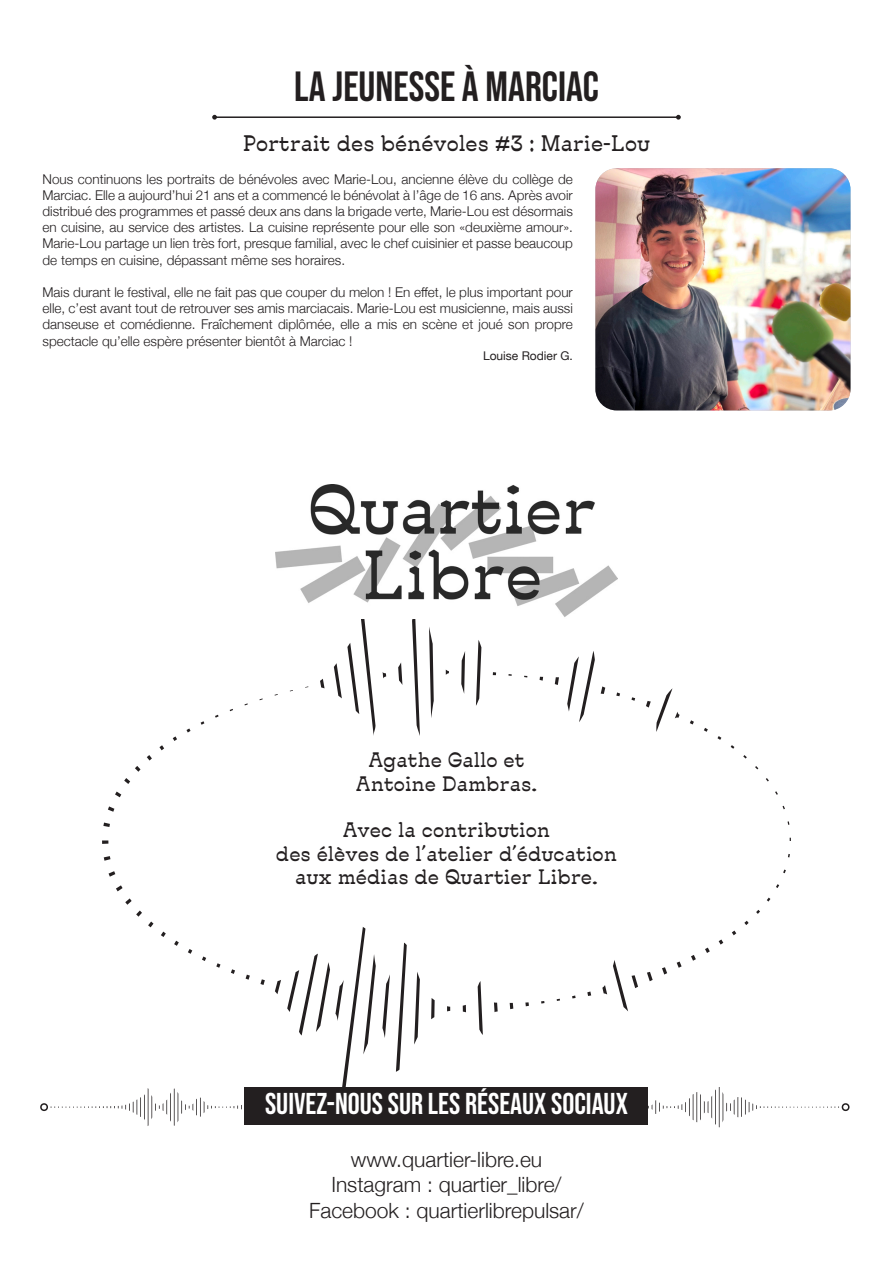
<style>
.page{position:relative;width:893px;height:1263px;background:#fff}
.page>*{position:absolute;margin:0;border:0;box-sizing:border-box;transform-origin:0 0}
.Gros_Titre__Front_Page__-QL{font:42px "Bebas Neue";color:#231f20}
.Gros_Titre__Front_Page__-QL-2{font:30px "Bebas Neue";color:#fff}
.Petit_Text_-QL{font:300 21px "Helvetica Neue";color:#231f20}
.Chapo_-QL{font:600 21px "Euripides";color:#231f20}
.Petit_Text_-QL-2{font:600 19.5px "Euripides";color:#231f20}
.Texte_-QL{font:300 13.5px/16.2px "Helvetica Neue";color:#231f20;text-align:justify}
.Crédits{font:12px "Helvetica Neue";color:#231f20}
</style>
<div class="page">
<svg style="left:102px;top:840px;width:6px;height:4px"></svg>
<svg style="left:104px;top:856px;width:6px;height:5px"></svg>
<svg style="left:109px;top:871px;width:6px;height:6px"></svg>
<svg style="left:116px;top:885px;width:7px;height:6px"></svg>
<svg style="left:717px;top:736px;width:4px;height:4px"></svg>
<svg style="left:704px;top:728px;width:4px;height:4px"></svg>
<svg style="left:690px;top:720px;width:4px;height:4px"></svg>
<svg style="left:646px;top:688px;width:34px;height:44px"></svg>
<svg style="left:631px;top:697px;width:4px;height:4px"></svg>
<svg style="left:616px;top:692px;width:4px;height:4px"></svg>
<svg style="left:601px;top:686px;width:4px;height:8px"></svg>
<svg style="left:567px;top:651px;width:28px;height:71px"></svg>
<svg style="left:555px;top:677px;width:4px;height:8px"></svg>
<svg style="left:540px;top:677px;width:3px;height:4px"></svg>
<svg style="left:476px;top:640px;width:5px;height:66px"></svg>
<svg style="left:461px;top:651px;width:4px;height:43px"></svg>
<svg style="left:446px;top:670px;width:3px;height:5px"></svg>
<svg style="left:429px;top:627px;width:5px;height:91px"></svg>
<svg style="left:412px;top:619px;width:8px;height:117px"></svg>
<svg style="left:398px;top:662px;width:4px;height:22px"></svg>
<svg style="left:320px;top:679px;width:5px;height:9px"></svg>
<svg style="left:186px;top:728px;width:5px;height:4px"></svg>
<svg style="left:173px;top:736px;width:4px;height:5px"></svg>
<svg style="left:159px;top:745px;width:5px;height:5px"></svg>
<svg style="left:147px;top:755px;width:5px;height:5px"></svg>
<svg style="left:135px;top:766px;width:6px;height:6px"></svg>
<svg style="left:124px;top:778px;width:6px;height:6px"></svg>
<svg style="left:115px;top:791px;width:6px;height:6px"></svg>
<svg style="left:108px;top:806px;width:6px;height:6px"></svg>
<svg style="left:103px;top:822px;width:7px;height:5px"></svg>
<svg style="left:334px;top:619px;width:52px;height:117px"></svg>
<hr style="left:215px;top:116px;width:463px;height:2px;background:#231f20">
<svg style="left:212px;top:115px;width:5px;height:5px"></svg>
<svg style="left:676px;top:115px;width:5px;height:5px"></svg>
<img style="left:595px;top:168px;width:255px;height:242px">
<img style="left:276px;top:484px;width:341px;height:133px">
<svg style="left:40px;top:897px;width:810px;height:230px"></svg>
<div style="left:244px;top:1087px;width:404px;height:38px;background:#231f20"></div>
<p class="Gros_Titre__Front_Page__-QL" style="left:294px;top:62px;width:306px">LA JEUNESSE À MARCIAC</p>
<p class="Chapo_-QL" style="left:243px;top:128px;width:409px">Portrait des bénévoles #3 : Marie-Lou</p>
<p class="Texte_-QL" style="left:43px;top:170px;width:532px">Nous continuons les portraits de bénévoles avec Marie-Lou, ancienne élève du collège de Marciac. Elle a aujourd’hui 21 ans et a commencé le bénévolat à l’âge de 16 ans. Après avoir distribué des programmes et passé deux ans dans la brigade verte, Marie-Lou est désormais en cuisine, au service des artistes. La cuisine représente pour elle son «deuxième amour».<br>Marie-Lou partage un lien très fort, presque familial, avec le chef cuisinier et passe beaucoup de temps en cuisine, dépassant même ses horaires.</p>
<p class="Texte_-QL" style="left:43px;top:283px;width:532px">Mais durant le festival, elle ne fait pas que couper du melon ! En effet, le plus important pour elle, c’est avant tout de retrouver ses amis marciacais. Marie-Lou est musicienne, mais aussi danseuse et comédienne. Fraîchement diplômée, elle a mis en scène et joué son propre spectacle qu’elle espère présenter bientôt à Marciac !</p>
<p class="Crédits" style="left:483px;top:347px;width:91px">Louise Rodier G.</p>
<p class="Petit_Text_-QL-2" style="left:368px;top:746px;width:158px">Agathe Gallo et</p>
<p class="Petit_Text_-QL-2" style="left:356px;top:769px;width:183px">Antoine Dambras.</p>
<p class="Petit_Text_-QL-2" style="left:343px;top:816px;width:209px">Avec la contribution</p>
<p class="Petit_Text_-QL-2" style="left:276px;top:840px;width:343px">des élèves de l’atelier d’éducation</p>
<p class="Petit_Text_-QL-2" style="left:295px;top:863px;width:304px">aux médias de Quartier Libre.</p>
<p class="Gros_Titre__Front_Page__-QL-2" style="left:265px;top:1086px;width:364px">SUIVEZ-NOUS SUR LES RÉSEAUX SOCIAUX</p>
<p class="Petit_Text_-QL" style="left:351px;top:1143px;width:193px">www.quartier-libre.eu</p>
<p class="Petit_Text_-QL" style="left:331px;top:1168px;width:232px">Instagram : quartier_libre/</p>
<p class="Petit_Text_-QL" style="left:309px;top:1193px;width:276px">Facebook : quartierlibrepulsar/</p>
</div>
